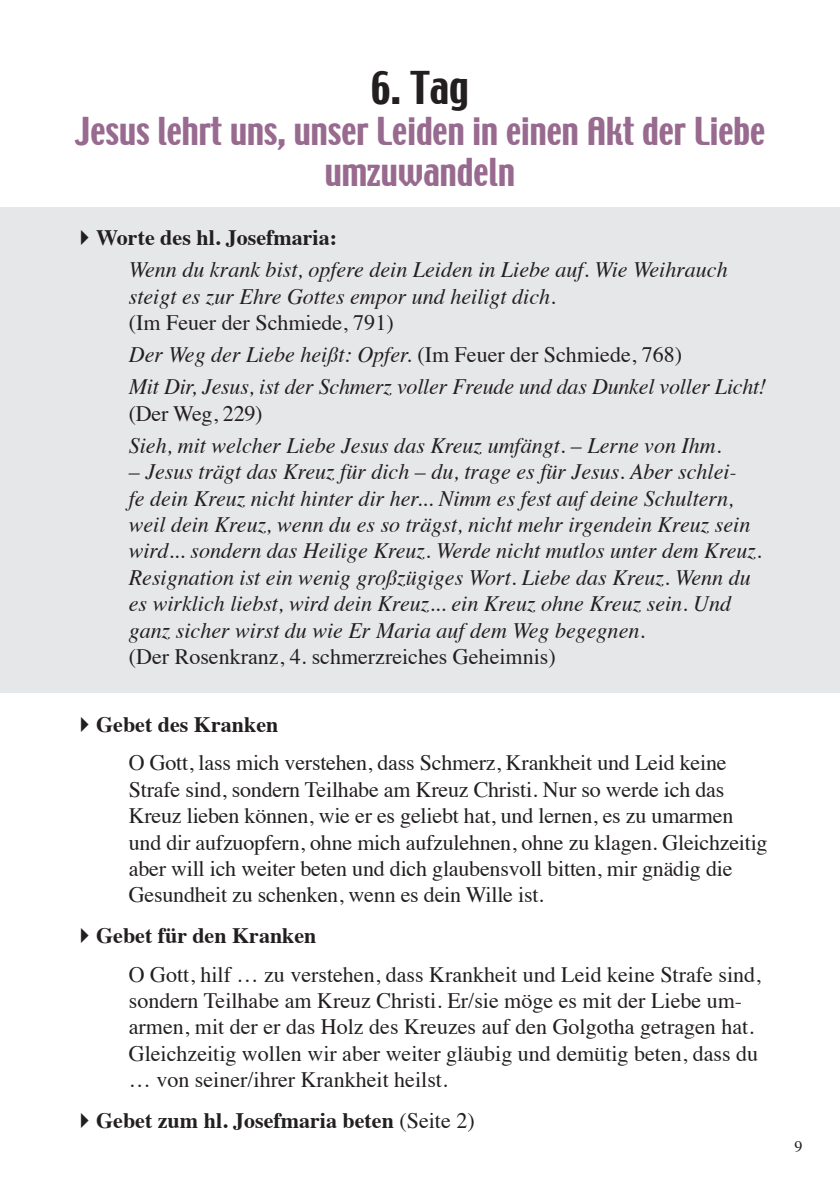
<style>
.page{position:relative;width:840px;height:1191px;background:#fff}
.page>*{position:absolute;margin:0;border:0;box-sizing:border-box;transform-origin:0 0}
.t1{font:40px "Techno";color:#231f20}
.t2{font:34px/40.8px "Techno";color:#986a8f;text-align:center}
.t3{font:italic 22px/26.4px "Times";color:#231f20}
.t4{font:22px/26.4px "Times";letter-spacing:-.01em;color:#231f20}
.t5{font:700 22px "Times";color:#231f20}
.t6{font:16px "Times";color:#231f20}
.s1{font-weight:700;font-style:normal}
.s2{font-style:normal}
.s3{font-weight:700}
.s4{font-weight:400}
</style>
<div class="page">
<div style="left:0;top:207px;width:839px;height:486px;background:#e6e7e9"></div>
<h1 class="t1" style="left:371px;top:61px;width:99px">6. Tag</h1>
<h2 class="t2" style="left:75px;top:112px;width:691px">Jesus lehrt uns, unser Leiden in einen Akt der Liebe umzuwandeln</h2>
<p class="t3" style="left:129px;top:220px;width:600px;line-height:32px;text-indent:-57px">✔<span class="s1">Worte des hl. Josefmaria:<br></span>Wenn du krank bist, opfere dein Leiden in Liebe auf. Wie Weihrauch</p>
<p class="t3" style="left:129px;top:282px;width:428px">steigt es zur Ehre Gottes empor und heiligt dich.</p>
<p class="t3" style="left:129px;top:305px;width:638px;line-height:32px"><span class="s2">(Im Feuer der Schmiede, 791)<br></span>Der Weg der Liebe heißt: Opfer. <span class="s2">(Im Feuer der Schmiede, 768)<br></span>Mit Dir, Jesus, ist der Schmerz voller Freude und das Dunkel voller Licht!</p>
<p class="t4" style="left:129px;top:398px;width:135px">(Der Weg, 229)</p>
<p class="t3" style="left:129px;top:431px;width:593px">Sieh, mit welcher Liebe Jesus das Kreuz umfängt. – Lerne von Ihm.</p>
<p class="t3" style="left:129px;top:457px;width:634px">– Jesus trägt das Kreuz für dich – du, trage es für Jesus. Aber schlei-<br>fe dein Kreuz nicht hinter dir her... Nimm es fest auf deine Schultern, weil dein Kreuz, wenn du es so trägst, nicht mehr irgendein Kreuz sein wird... sondern das Heilige Kreuz. Werde nicht mutlos unter dem Kreuz.<br>Resignation ist ein wenig großzügiges Wort. Liebe das Kreuz. Wenn du es wirklich liebst, wird dein Kreuz... ein Kreuz ohne Kreuz sein. Und ganz sicher wirst du wie Er Maria auf dem Weg begegnen.</p>
<p class="t4" style="left:129px;top:641px;width:428px">(Der Rosenkranz, 4. schmerzreiches Geheimnis)</p>
<p class="t4" style="left:129px;top:703px;width:599px;line-height:38.4px;text-indent:-57px">✔<span class="s3">Gebet des Kranken<br></span>O Gott, lass mich verstehen, dass Schmerz, Krankheit und Leid keine</p>
<p class="t4" style="left:129px;top:774px;width:640px">Strafe sind, sondern Teilhabe am Kreuz Christi. Nur so werde ich das Kreuz lieben können, wie er es geliebt hat, und lernen, es zu umarmen und dir aufzuopfern, ohne mich aufzulehnen, ohne zu klagen. Gleichzeitig aber will ich weiter beten und dich glaubensvoll bitten, mir gnädig die Gesundheit zu schenken, wenn es dein Wille ist.</p>
<p class="t4" style="left:129px;top:914px;width:633px;line-height:38.4px;text-indent:-57px">✔<span class="s3">Gebet für den Kranken<br></span>O Gott, hilf … zu verstehen, dass Krankheit und Leid keine Strafe sind,</p>
<p class="t4" style="left:129px;top:985px;width:630px">sondern Teilhabe am Kreuz Christi. Er/sie möge es mit der Liebe um&shy;armen, mit der er das Holz des Kreuzes auf den Golgotha getragen hat.<br>Gleichzeitig wollen wir aber weiter gläubig und demütig beten, dass du … von seiner/ihrer Krankheit heilst.</p>
<p class="t5" style="left:72px;top:1099px;width:404px">✔Gebet zum hl. Josefmaria beten <span class="s4">(Seite 2)</span></p>
<p class="t6" style="left:794px;top:1131px;width:9px">9</p>
</div>
